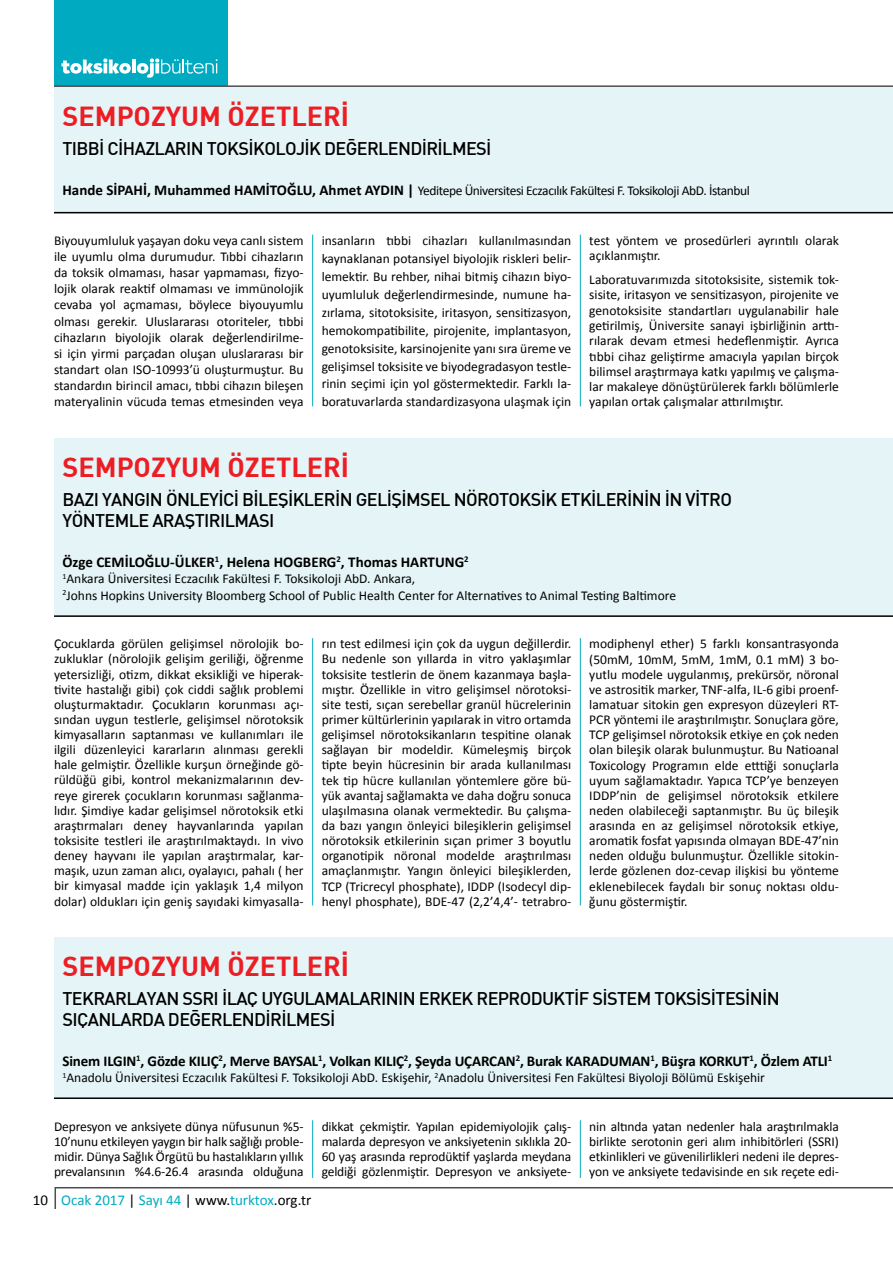
<style>
.page{position:relative;width:893px;height:1263px;background:#fff}
.page>*{position:absolute;margin:0;border:0;box-sizing:border-box;transform-origin:0 0}
.t1{font:700 27px "DI Nbek";color:#ed1d24}
.t2{font:500 18px/20.7px "DI Nbek";letter-spacing:-.035em;color:#000}
.t3{font:700 15px "Calibri";letter-spacing:-.01em;color:#000}
.t4{font:15px "Calibri";color:#00abc2}
.t5{font:13.5px/15.1px "Calibri";color:#000;text-align:justify}
.t6{font:13.5px "Calibri";letter-spacing:-.03em;color:#000}
.s1{font-weight:700;font-size:15px}
.s2{color:#000}
</style>
<div class="page">
<div style="left:54px;top:0;width:173px;height:86px;background:#00abc2"></div>
<svg style="left:61px;top:58px;width:70px;height:16px"></svg>
<hr style="left:132px;top:60px;width:4px;height:13px;background:#fff">
<svg style="left:137px;top:58px;width:81px;height:20px"></svg>
<hr style="left:54px;top:85px;width:839px;height:2px;background:#4d4d4f">
<svg style="left:54px;top:1187px;width:839px;height:22px"></svg>
<hr style="left:312px;top:235px;width:1px;height:171px;background:#00abc2">
<hr style="left:580px;top:235px;width:1px;height:171px;background:#00abc2">
<div style="left:54px;top:87px;width:839px;height:126px;background:#e5f4f6"></div>
<hr style="left:54px;top:212px;width:839px;height:1px;background:#000">
<hr style="left:312px;top:638px;width:1px;height:267px;background:#00abc2">
<hr style="left:312px;top:1120px;width:1px;height:58px;background:#00abc2">
<hr style="left:580px;top:638px;width:1px;height:267px;background:#00abc2">
<hr style="left:580px;top:1120px;width:1px;height:58px;background:#00abc2">
<div style="left:54px;top:438px;width:839px;height:179px;background:#e5f4f6"></div>
<hr style="left:54px;top:615px;width:839px;height:2px;background:#000">
<div style="left:54px;top:937px;width:839px;height:162px;background:#e5f4f6"></div>
<hr style="left:54px;top:1097px;width:839px;height:2px;background:#000">
<h1 class="t1" style="left:63px;top:99px;width:288px">SEMPOZYUM ÖZETLERİ</h1>
<h2 class="t2" style="left:63px;top:138px;width:430px">TIBBİ CİHAZLARIN TOKSİKOLOJİK DEĞERLENDİRİLMESİ</h2>
<p class="t6" style="left:63px;top:182px;width:689px"><span class="s1">Hande SİPAHİ, Muhammed HAMİTOĞLU, Ahmet AYDIN |</span> Yeditepe Üniversitesi Eczacılık Fakültesi F. Toksikoloji AbD. İstanbul</p>
<p class="t5" style="left:54px;top:232px;width:251px;line-height:16.2px">Biyouyumluluk yaşayan doku veya canlı sistem ile uyumlu olma durumudur. Tıbbi cihazların da toksik olmaması, hasar yapmaması, fizyo&shy;lojik olarak reaktif olmaması ve immünolojik cevaba yol açmaması, böylece biyouyumlu olması gerekir. Uluslararası otoriteler, tıbbi cihazların biyolojik olarak değerlendirilme&shy;si için yirmi parçadan oluşan uluslararası bir standart olan ISO-10993’ü oluşturmuştur. Bu standardın birincil amacı, tıbbi cihazın bileşen materyalinin vücuda temas etmesinden veya</p>
<p class="t5" style="left:322px;top:231px;width:251px;line-height:18px">insanların tıbbi cihazları kullanılmasından kaynaklanan potansiyel biyolojik riskleri belir&shy;lemektir. Bu rehber, nihai bitmiş cihazın biyo&shy;uyumluluk değerlendirmesinde, numune ha&shy;zırlama, sitotoksisite, iritasyon, sensitizasyon, hemokompatibilite, pirojenite, implantasyon, genotoksisite, karsinojenite yanı sıra üreme ve gelişimsel toksisite ve biyodegradasyon testle&shy;rinin seçimi için yol göstermektedir. Farklı la&shy;boratuvarlarda standardizasyona ulaşmak için</p>
<p class="t5" style="left:589px;top:233px;width:251px">test yöntem ve prosedürleri ayrıntılı olarak açıklanmıştır.</p>
<p class="t5" style="left:589px;top:272px;width:251px">Laboratuvarımızda sitotoksisite, sistemik tok&shy;sisite, iritasyon ve sensitizasyon, pirojenite ve genotoksisite standartları uygulanabilir hale getirilmiş, Üniversite sanayi işbirliğinin arttı&shy;rılarak devam etmesi hedeflenmiştir. Ayrıca tıbbi cihaz geliştirme amacıyla yapılan birçok bilimsel araştırmaya katkı yapılmış ve çalışma&shy;lar makaleye dönüştürülerek farklı bölümlerle yapılan ortak çalışmalar attırılmıştır.</p>
<h1 class="t1" style="left:63px;top:449px;width:288px">SEMPOZYUM ÖZETLERİ</h1>
<h2 class="t2" style="left:63px;top:488px;width:671px">BAZI YANGIN ÖNLEYİCİ BİLEŞİKLERİN GELİŞİMSEL NÖROTOKSİK ETKİLERİNİN İN VİTRO<br>YÖNTEMLE ARAŞTIRILMASI</h2>
<p class="t3" style="left:63px;top:552px;width:408px">Özge CEMİLOĞLU-ÜLKER<sup>1</sup>, Helena HOGBERG<sup>2</sup>, Thomas HARTUNG<sup>2</sup></p>
<p class="t5" style="left:63px;top:570px;width:615px;line-height:16.5px"><sup>1</sup>Ankara Üniversitesi Eczacılık Fakültesi F. Toksikoloji AbD. Ankara,<br><sup>2</sup>Johns Hopkins University Bloomberg School of Public Health Center for Alternatives to Animal Testing Baltimore</p>
<p class="t5" style="left:54px;top:636px;width:251px">Çocuklarda görülen gelişimsel nörolojik bo&shy;zukluklar (nörolojik gelişim geriliği, öğrenme yetersizliği, otizm, dikkat eksikliği ve hiperak&shy;tivite hastalığı gibi) çok ciddi sağlık problemi oluşturmaktadır. Çocukların korunması açı&shy;sından uygun testlerle, gelişimsel nörotoksik kimyasalların saptanması ve kullanımları ile ilgili düzenleyici kararların alınması gerekli hale gelmiştir. Özellikle kurşun örneğinde gö&shy;rüldüğü gibi, kontrol mekanizmalarının dev&shy;reye girerek çocukların korunması sağlanma&shy;lıdır. Şimdiye kadar gelişimsel nörotoksik etki araştırmaları deney hayvanlarında yapılan toksisite testleri ile araştırılmaktaydı. In vivo deney hayvanı ile yapılan araştırmalar, kar&shy;maşık, uzun zaman alıcı, oyalayıcı, pahalı ( her bir kimyasal madde için yaklaşık 1,4 milyon dolar) oldukları için geniş sayıdaki kimyasalla-</p>
<p class="t5" style="left:322px;top:636px;width:251px">rın test edilmesi için çok da uygun değillerdir.<br>Bu nedenle son yıllarda in vitro yaklaşımlar toksisite testlerin de önem kazanmaya başla&shy;mıştır. Özellikle in vitro gelişimsel nörotoksi&shy;site testi, sıçan serebellar granül hücrelerinin primer kültürlerinin yapılarak in vitro ortamda gelişimsel nörotoksikanların tespitine olanak sağlayan bir modeldir. Kümeleşmiş birçok tipte beyin hücresinin bir arada kullanılması tek tip hücre kullanılan yöntemlere göre bü&shy;yük avantaj sağlamakta ve daha doğru sonuca ulaşılmasına olanak vermektedir. Bu çalışma&shy;da bazı yangın önleyici bileşiklerin gelişimsel nörotoksik etkilerinin sıçan primer 3 boyutlu organotipik nöronal modelde araştırılması amaçlanmıştır. Yangın önleyici bileşiklerden, TCP (Tricrecyl phosphate), IDDP (Isodecyl dip&shy;henyl phosphate), BDE-47 (2,2’4,4’- tetrabro-</p>
<p class="t5" style="left:589px;top:636px;width:251px">modiphenyl ether) 5 farklı konsantrasyonda (50mM, 10mM, 5mM, 1mM, 0.1 mM) 3 bo&shy;yutlu modele uygulanmış, prekürsör, nöronal ve astrositik marker, TNF-alfa, IL-6 gibi proenf&shy;lamatuar sitokin gen expresyon düzeyleri RT-PCR yöntemi ile araştırılmıştır. Sonuçlara göre, TCP gelişimsel nörotoksik etkiye en çok neden olan bileşik olarak bulunmuştur. Bu Natioanal Toxicology Programın elde etttiği sonuçlarla uyum sağlamaktadır. Yapıca TCP’ye benzeyen IDDP’nin de gelişimsel nörotoksik etkilere neden olabileceği saptanmıştır. Bu üç bileşik arasında en az gelişimsel nörotoksik etkiye, aromatik fosfat yapısında olmayan BDE-47’nin neden olduğu bulunmuştur. Özellikle sitokin&shy;lerde gözlenen doz-cevap ilişkisi bu yönteme eklenebilecek faydalı bir sonuç noktası oldu&shy;ğunu göstermiştir.</p>
<h1 class="t1" style="left:63px;top:948px;width:288px">SEMPOZYUM ÖZETLERİ</h1>
<h2 class="t2" style="left:63px;top:987px;width:719px">TEKRARLAYAN SSRI İLAÇ UYGULAMALARININ ERKEK REPRODUKTİF SİSTEM TOKSİSİTESİNİN<br>SIÇANLARDA DEĞERLENDİRİLMESİ</h2>
<p class="t3" style="left:63px;top:1051px;width:771px">Sinem ILGIN<sup>1</sup>, Gözde KILIÇ<sup>2</sup>, Merve BAYSAL<sup>1</sup>, Volkan KILIÇ<sup>2</sup>, Şeyda UÇARCAN<sup>2</sup>, Burak KARADUMAN<sup>1</sup>, Büşra KORKUT<sup>1</sup>, Özlem ATLI<sup>1</sup></p>
<p class="t5" style="left:63px;top:1070px;width:704px"><sup>1</sup>Anadolu Üniversitesi Eczacılık Fakültesi F. Toksikoloji AbD. Eskişehir, <sup>2</sup>Anadolu Üniversitesi Fen Fakültesi Biyoloji Bölümü Eskişehir</p>
<p class="t5" style="left:54px;top:1118px;width:251px">Depresyon ve anksiyete dünya nüfusunun %5- 10’nunu etkileyen yaygın bir halk sağlığı proble&shy;midir. Dünya Sağlık Örgütü bu hastalıkların yıllık prevalansının %4.6-26.4 arasında olduğuna</p>
<p class="t5" style="left:322px;top:1118px;width:251px">dikkat çekmiştir. Yapılan epidemiyolojik çalış&shy;malarda depresyon ve anksiyetenin sıklıkla 20- 60 yaş arasında reprodüktif yaşlarda meydana geldiği gözlenmiştir. Depresyon ve anksiyete-</p>
<p class="t5" style="left:589px;top:1118px;width:251px">nin altında yatan nedenler hala araştırılmakla birlikte serotonin geri alım inhibitörleri (SSRI) etkinlikleri ve güvenilirlikleri nedeni ile depres&shy;yon ve anksiyete tedavisinde en sık reçete edi-</p>
<p class="t4" style="left:33px;top:1190px;width:280px"><span class="s2">10</span> Ocak 2017 <span class="s2">|</span> Sayı 44 <span class="s2">| www.</span>turktox<span class="s2">.org.tr</span></p>
</div>
